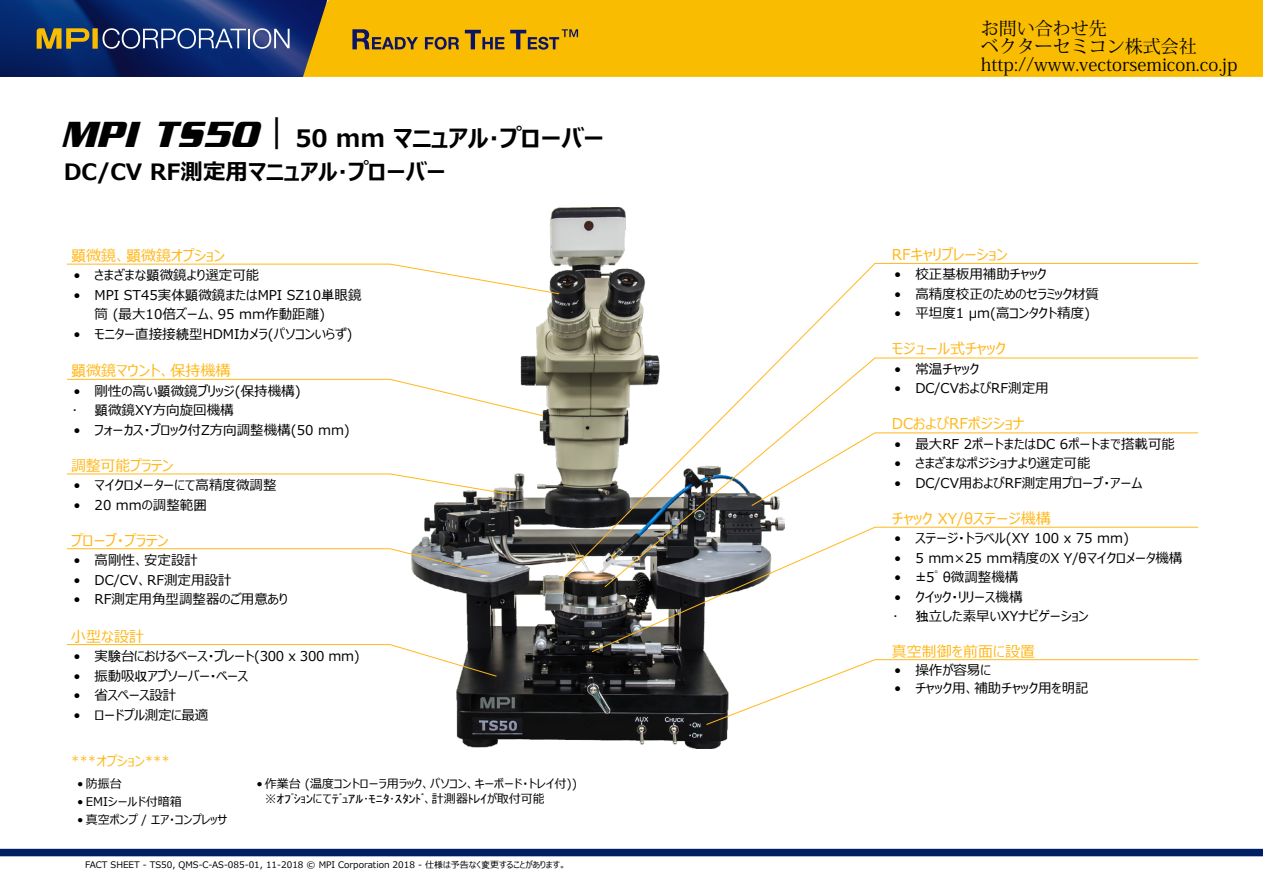
<style>
.page{position:relative;width:1263px;height:893px;background:#fff}
.page>*{position:absolute;margin:0;border:0;box-sizing:border-box;transform-origin:0 0}
.t1{font:700 24px "Meiryo UI";color:#000}
.t2{font:700 22.5px "Meiryo UI";color:#000}
.t3{font:18px/18px "Koz Min Pr 6 N";color:#010101}
.t4{font:15px "Meiryo UI";color:#ffb81c}
.t5{font:15px "Meiryo UI";letter-spacing:-.02em;color:#ffb81c}
.t6{font:13.5px "Meiryo UI";color:#000}
.t7{font:13.5px/19.5px "Meiryo UI";color:#010102}
.t8{font:13.5px "Meiryo UI";letter-spacing:-.02em;color:#010102}
.t9{font:13.5px "Meiryo UI";color:#ffb81c}
.t10{font:12px "Meiryo UI";color:#000}
.t11{font:12px "MS P Gothic";color:#000}
.t12{font:9px "Meiryo UI";color:#000}
.s1{font-family:"Enter Sansman";font-style:italic;font-size:36px}
.s2{font-family:"MS P Gothic";font-weight:400}
.s3{font-family:"MS P Gothic"}
.s4{font-family:"Meiryo UI"}
</style>
<div class="page">
<div style="left:327px;top:0;width:936px;height:77px;background:#f9bc00"></div>
<svg style="left:0;top:0;width:327px;height:77px;background:#253a6b"></svg>
<svg style="left:349px;top:29px;width:229px;height:21px;background:#b48b1c"></svg>
<div style="left:0;top:849px;width:1263px;height:7px;background:#001e62"></div>
<img style="left:414px;top:207px;width:314px;height:541px">
<svg style="left:67px;top:264px;width:492px;height:30px"></svg>
<svg style="left:559px;top:263px;width:639px;height:320px"></svg>
<svg style="left:751px;top:432px;width:447px;height:74px"></svg>
<svg style="left:67px;top:379px;width:477px;height:37px"></svg>
<svg style="left:67px;top:474px;width:447px;height:21px"></svg>
<svg style="left:67px;top:548px;width:423px;height:26px"></svg>
<svg style="left:592px;top:527px;width:606px;height:125px"></svg>
<svg style="left:67px;top:644px;width:430px;height:33px"></svg>
<svg style="left:706px;top:659px;width:492px;height:66px"></svg>
<h1 class="t1" style="left:64px;top:122px;width:542px"><span class="s1">MPI TS50</span> <sup>|</sup> 50 mm マニュアル<span class="s2">・</span>プローバー</h1>
<h2 class="t2" style="left:64px;top:156px;width:384px">DC/CV RF測定用マニュアル<span class="s2">・</span>プローバー</h2>
<p class="t4" style="left:71px;top:245px;width:155px"><span class="s3">顕</span>微鏡、<span class="s3">顕</span>微鏡オプション</p>
<p class="t7" style="left:73px;top:266px;width:188px">• さまざまな<span class="s3">顕</span>微鏡より選定可能</p>
<p class="t7" style="left:95px;top:286px;width:268px;text-indent:-21px">• MPI ST45実体<span class="s3">顕</span>微鏡またはMPI SZ10<span class="s3">単</span>眼鏡筒 (最大10倍ズーム、95 mm作動距離)</p>
<p class="t7" style="left:73px;top:325px;width:281px">• モニター直接接<span class="s3">続</span>型HDMIカメラ(パソコンいらず)</p>
<p class="t4" style="left:71px;top:360px;width:161px"><span class="s3">顕</span>微鏡マウント、保持機構</p>
<p class="t7" style="left:73px;top:382px;width:229px">• 剛性の高い<span class="s3">顕</span>微鏡ブリッジ(保持機構)</p>
<p class="t7" style="left:73px;top:401px;width:162px"><span class="s3">• 顕</span>微鏡XY方向旋回機構</p>
<p class="t7" style="left:73px;top:421px;width:278px">• フォーカス<span class="s3">・</span>ブロック付Z方向調整機構(50 mm)</p>
<p class="t5" style="left:71px;top:455px;width:104px">調整可能プラテン</p>
<p class="t7" style="left:73px;top:476px;width:205px">• マイクロメーターにて高精度微調整</p>
<p class="t7" style="left:73px;top:496px;width:135px">• 20 mmの調整範<span class="s3">囲</span></p>
<p class="t4" style="left:71px;top:530px;width:99px">プローブ<span class="s3">・</span>プラテン</p>
<p class="t7" style="left:73px;top:551px;width:126px">• 高剛性、安定設計</p>
<p class="t7" style="left:73px;top:571px;width:160px">• DC/CV、RF測定用設計</p>
<p class="t7" style="left:73px;top:590px;width:216px">• RF測定用角型調整器のご用意あり</p>
<p class="t4" style="left:71px;top:626px;width:74px">小型な設計</p>
<p class="t8" style="left:73px;top:647px;width:288px">• 実<span class="s3">験</span>台におけるベース<span class="s3">・</span>プレート(300 x 300 mm)</p>
<p class="t8" style="left:73px;top:666px;width:176px">• 振動吸<span class="s3">収</span>アブソーバー<span class="s3">・</span>ベース</p>
<p class="t8" style="left:73px;top:686px;width:104px">• 省スペース設計</p>
<p class="t8" style="left:73px;top:705px;width:136px">• ロードプル測定に最適</p>
<p class="t9" style="left:71px;top:752px;width:100px">***オプション***</p>
<p class="t10" style="left:77px;top:775px;width:46px">• 防振台</p>
<p class="t10" style="left:77px;top:793px;width:106px">• EMIシールド付暗箱</p>
<p class="t10" style="left:77px;top:811px;width:152px">• 真空ポンプ / エア<span class="s3">・</span>コンプレッサ</p>
<p class="t10" style="left:256px;top:775px;width:322px">• 作業台 (温度コントローラ用ラック、パソコン、キーボード<span class="s3">・</span>トレイ付))</p>
<p class="t11" style="left:265px;top:792px;width:281px"><span class="s4">※</span>ｵﾌﾟｼｮﾝ<span class="s4">にて</span>ﾃﾞｭｱﾙ･ﾓﾆﾀ･ｽﾀﾝﾄﾞ<span class="s4">、計測器</span>ﾄﾚｲ<span class="s4">が取付可能</span></p>
<p class="t12" style="left:85px;top:858px;width:483px">FACT SHEET - TS50, QMS-C-AS-085-01, 11-2018 © MPI Corporation 2018 - 仕<span class="s3">様</span>は予告なく<span class="s3">変</span>更することがあります。</p>
<h3 class="t3" style="left:981px;top:20px;width:258px">お問い合わせ先<br>ベクターセミコン株式会社http://www.vectorsemicon.co.jp</h3>
<p class="t4" style="left:892px;top:244px;width:117px">RFキャリブレーション</p>
<p class="t6" style="left:894px;top:265px;width:154px">• 校正基板用補助チャック</p>
<p class="t6" style="left:894px;top:284px;width:206px">• 高精度校正のためのセラミック材質</p>
<p class="t6" style="left:894px;top:304px;width:198px">• 平坦度1 μm(高コンタクト精度)</p>
<p class="t4" style="left:892px;top:338px;width:115px">モジュール式チャック</p>
<p class="t6" style="left:894px;top:359px;width:86px">• 常温チャック</p>
<p class="t6" style="left:894px;top:379px;width:156px">• DC/CVおよびRF測定用</p>
<p class="t4" style="left:892px;top:413px;width:134px">DCおよびRFポジショナ</p>
<p class="t6" style="left:894px;top:434px;width:282px">• 最大RF 2ポートまたはDC 6ポートまで搭載可能</p>
<p class="t6" style="left:894px;top:454px;width:198px">• さまざまなポジショナより選定可能</p>
<p class="t6" style="left:894px;top:473px;width:250px">• DC/CV用およびRF測定用プローブ<span class="s3">・</span>アーム</p>
<p class="t4" style="left:892px;top:508px;width:160px">チャック XY/θステージ機構</p>
<p class="t6" style="left:894px;top:529px;width:236px">• ステージ<span class="s3">・</span>トラベル(XY 100 x 75 mm)</p>
<p class="t6" style="left:894px;top:548px;width:290px">• 5 mm×25 mm精度のX Y/θマイクロメータ機構</p>
<p class="t6" style="left:894px;top:568px;width:126px">• ±5<span class="s3">˚</span> θ微調整機構</p>
<p class="t6" style="left:894px;top:587px;width:130px">• クイック<span class="s3">・</span>リリース機構</p>
<p class="t6" style="left:894px;top:607px;width:196px"><span class="s3">• 独</span>立した素早いXYナビゲーション</p>
<p class="t4" style="left:892px;top:641px;width:145px">真空制御を前面に設置</p>
<p class="t6" style="left:894px;top:661px;width:98px">• 操作が容易に</p>
<p class="t6" style="left:894px;top:679px;width:196px">• チャック用、補助チャック用を明記</p>
</div>
